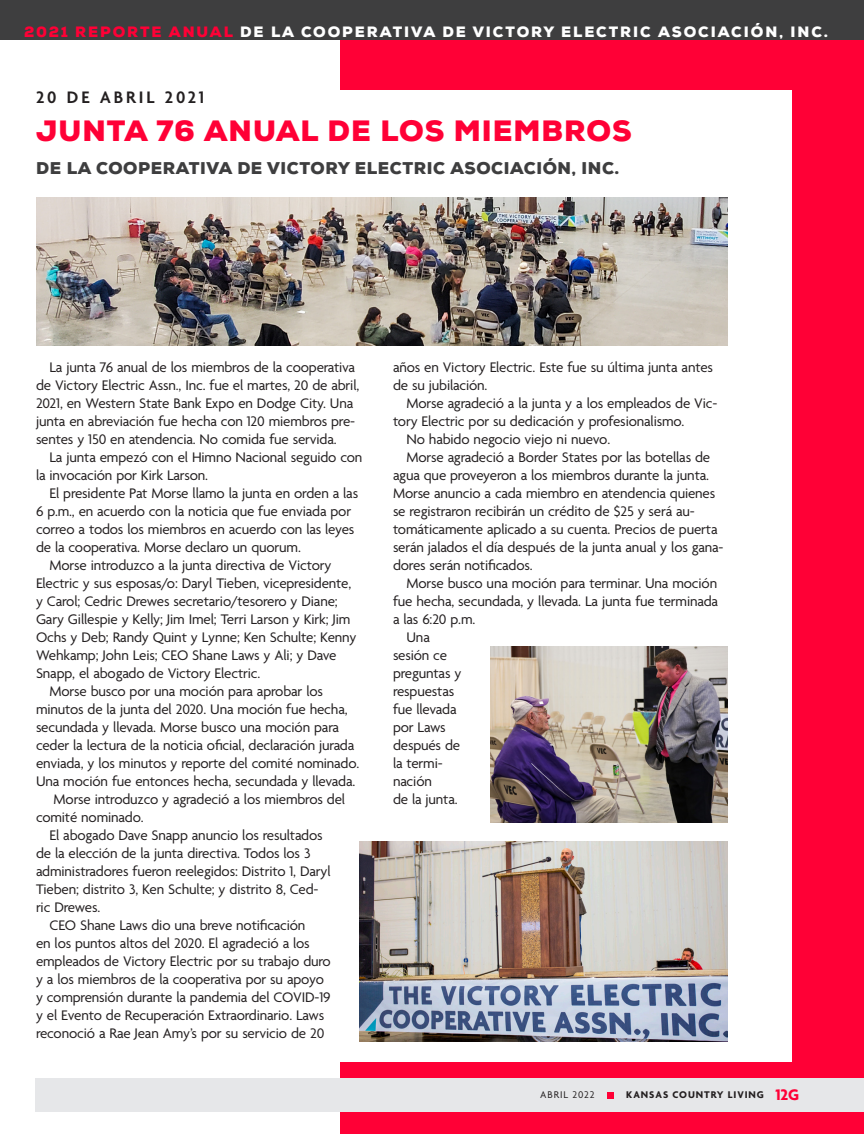
<style>
.page{position:relative;width:864px;height:1134px;background:#fff}
.page>*{position:absolute;margin:0;border:0;box-sizing:border-box;transform-origin:0 0}
.Headline{font:900 28.5px "Nexa";letter-spacing:.035em;color:#ff0036}
.From_the_Manager{font:600 18px "Agenda";letter-spacing:.155em;color:#231f20}
.Headline-2{font:900 16.5px "Nexa";letter-spacing:.035em;color:#3e3e3f}
.Co-op_Text{font:15px/18px "Agenda";letter-spacing:-.01em;color:#231f20}
.t1{font:900 14.55px "Nexa";letter-spacing:.13em;color:#fff}
.t2{font:700 10.5px "Agenda";letter-spacing:.09em;color:#231f20}
.t3{font:10.5px "Agenda";letter-spacing:.09em;color:#231f20}
.s1{color:#ff0036}
.s2{font-size:16.5px;color:#ff0036}
</style>
<div class="page">
<div style="left:340px;top:0;width:524px;height:1134px;background:#ff0036"></div>
<div style="left:36px;top:90px;width:756px;height:972px;background:#fff"></div>
<img style="left:360px;top:841px;width:367px;height:200px">
<img style="left:36px;top:198px;width:691px;height:147px">
<img style="left:490px;top:646px;width:237px;height:177px">
<div style="left:35px;top:1078px;width:829px;height:34px;background:#e6e7e9"></div>
<div style="left:607px;top:1092px;width:7px;height:7px;background:#ff0036"></div>
<div style="left:0;top:0;width:864px;height:40px;background:#3e3e3f"></div>
<p class="t1" style="left:24px;top:22px;width:805px"><span class="s1">2021 REPORTE ANUAL</span> DE LA COOPERATIVA DE VICTORY ELECTRIC ASOCIACIÓN, INC.</p>
<p class="From_the_Manager" style="left:36px;top:87px;width:170px">20 DE ABRIL 2021</p>
<p class="Headline" style="left:36px;top:112px;width:597px">JUNTA 76 ANUAL DE LOS MIEMBROS</p>
<p class="Headline-2" style="left:36px;top:157px;width:585px">DE LA COOPERATIVA DE VICTORY ELECTRIC ASOCIACIÓN, INC.</p>
<p class="Co-op_Text" style="left:36px;top:359px;width:325px;text-indent:14px">La junta 76 anual de los miembros de la cooperativa de Victory Electric Assn., Inc. fue el martes, 20 de abril, 2021, en Western State Bank Expo en Dodge City. Una junta en abreviación fue hecha con 120 miembros pre&shy;sentes y 150 en atendencia. No comida fue servida.</p>
<p class="Co-op_Text" style="left:36px;top:449px;width:328px;text-indent:14px">La junta empezó con el Himno Nacional seguido con la invocación por Kirk Larson.</p>
<p class="Co-op_Text" style="left:36px;top:485px;width:324px;text-indent:14px">El presidente Pat Morse llamo la junta en orden a las 6 p.m., en acuerdo con la noticia que fue enviada por correo a todos los miembros en acuerdo con las leyes de la cooperativa. Morse declaro un quorum.</p>
<p class="Co-op_Text" style="left:36px;top:557px;width:322px;text-indent:14px">Morse introduzco a la junta directiva de Victory Electric y sus esposas/o: Daryl Tieben, vicepresidente, y Carol; Cedric Drewes secretario/tesorero y Diane; Gary Gillespie y Kelly; Jim Imel; Terri Larson y Kirk; Jim Ochs y Deb; Randy Quint y Lynne; Ken Schulte; Kenny Wehkamp; John Leis; CEO Shane Laws y Ali; y Dave Snapp, el abogado de Victory Electric.</p>
<p class="Co-op_Text" style="left:36px;top:683px;width:325px;text-indent:14px">Morse busco por una moción para aprobar los minutos de la junta del 2020. Una moción fue hecha, secundada y llevada. Morse busco una moción para ceder la lectura de la noticia oficial, declaración jurada enviada, y los minutos y reporte del comité nominado.<br>Una moción fue entonces hecha, secundada y llevada.</p>
<p class="Co-op_Text" style="left:36px;top:791px;width:311px;text-indent:18px">Morse introduzco y agradeció a los miembros del comité nominado.</p>
<p class="Co-op_Text" style="left:36px;top:827px;width:296px;text-indent:14px">El abogado Dave Snapp anuncio los resultados de la elección de la junta directiva. Todos los 3 administradores fueron reelegidos: Distrito 1, Daryl Tieben; distrito 3, Ken Schulte; y distrito 8, Ced&shy;ric Drewes.</p>
<p class="Co-op_Text" style="left:36px;top:917px;width:296px;text-indent:14px">CEO Shane Laws dio una breve notificación<br>en los puntos altos del 2020. El agradeció a los empleados de Victory Electric por su trabajo duro y a los miembros de la cooperativa por su apoyo y comprensión durante la pandemia del COVID-19 y el Evento de Recuperación Extraordinario. Laws reconoció a Rae Jean Amy’s por su servicio de 20</p>
<p class="Co-op_Text" style="left:393px;top:359px;width:322px">años en Victory Electric. Este fue su última junta antes de su jubilación.</p>
<p class="Co-op_Text" style="left:393px;top:395px;width:326px;text-indent:14px">Morse agradeció a la junta y a los empleados de Vic&shy;tory Electric por su dedicación y profesionalismo.</p>
<p class="Co-op_Text" style="left:406px;top:431px;width:205px">No habido negocio viejo ni nuevo.</p>
<p class="Co-op_Text" style="left:393px;top:449px;width:332px;text-indent:14px">Morse agradeció a Border States por las botellas de agua que proveyeron a los miembros durante la junta.<br>Morse anuncio a cada miembro en atendencia quienes se registraron recibirán un crédito de $25 y será au&shy;tomáticamente aplicado a su cuenta. Precios de puerta serán jalados el día después de la junta anual y los gana&shy;dores serán notificados.</p>
<p class="Co-op_Text" style="left:393px;top:575px;width:327px;text-align:justify;text-indent:14px">Morse busco una moción para terminar. Una moción fue hecha, secundada, y llevada. La junta fue terminada a las 6:20 p.m.</p>
<p class="Co-op_Text" style="left:393px;top:629px;width:70px;text-indent:14px">Una sesión ce preguntas y respuestas fue llevada por Laws después de la termi&shy;nación<br>de la junta.</p>
<p class="t3" style="left:540px;top:1089px;width:56px">ABRIL 2022</p>
<p class="t2" style="left:626px;top:1089px;width:174px">KANSAS COUNTRY LIVING <span class="s2">12G</span></p>
</div>
